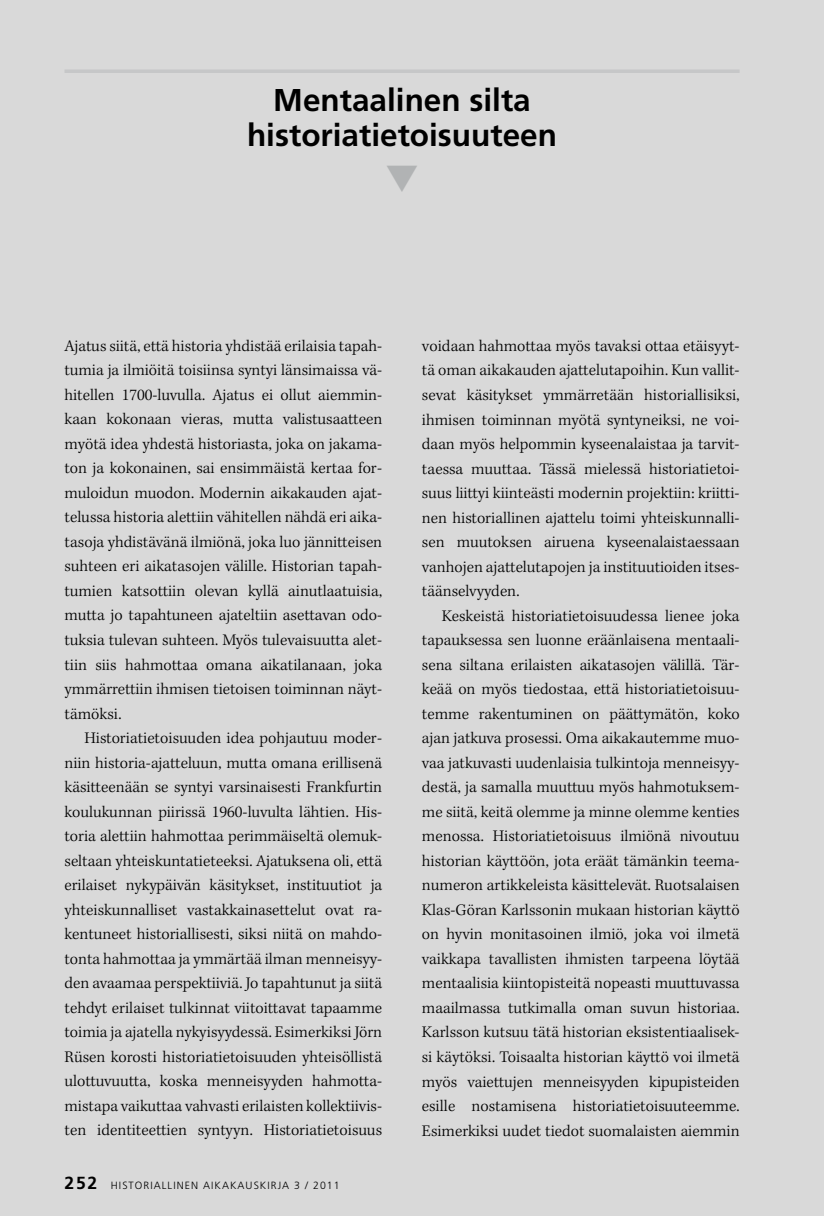
<style>
.page{position:relative;width:824px;height:1216px;background:#fff}
.page>*{position:absolute;margin:0;border:0;box-sizing:border-box;transform-origin:0 0}
.t1{font:700 31.5px/35px "Frutiger LT Std";color:#000;text-align:center}
.t2{font:700 17.5px "Frutiger LT Std";color:#000}
.t3{font:300 16.62px/24.5px "Kepler Std";color:#000;text-align:justify}
.t4{font:300 10.5px "Frutiger LT Std";letter-spacing:.1em;color:#000}
</style>
<div class="page">
<div style="left:0;top:0;width:823px;height:1215px;background:#d9d9d9"></div>
<hr style="left:64px;top:69px;width:675px;height:4px;background:#c6c7c8">
<h1 class="t1" style="left:247px;top:83px;width:311px">Mentaalinen silta historiatietoisuuteen</h1>
<p class="t3" style="left:64px;top:334px;width:319px">Ajatus siitä, että historia yhdistää erilaisia tapah&shy;tumia ja ilmiöitä toisiinsa syntyi länsimaissa vä&shy;hitellen 1700-luvulla. Ajatus ei ollut aiemmin&shy;kaan kokonaan vieras, mutta valistusaatteen myötä idea yhdestä historiasta, joka on jakama&shy;ton ja kokonainen, sai ensimmäistä kertaa for&shy;muloidun muodon. Modernin aikakauden ajat&shy;telussa historia alettiin vähitellen nähdä eri aika&shy;tasoja yhdistävänä ilmiönä, joka luo jännitteisen suhteen eri aikatasojen välille. Historian tapah&shy;tumien katsottiin olevan kyllä ainutlaatuisia, mutta jo tapahtuneen ajateltiin asettavan odo&shy;tuksia tulevan suhteen. Myös tulevaisuutta alet&shy;tiin siis hahmottaa omana aikatilanaan, joka ymmärrettiin ihmisen tietoisen toiminnan näyt&shy;tämöksi.</p>
<p class="t3" style="left:64px;top:726px;width:319px;text-indent:20px">Historiatietoisuuden idea pohjautuu moder&shy;niin historia-ajatteluun, mutta omana erillisenä käsitteenään se syntyi varsinaisesti Frankfurtin koulukunnan piirissä 1960-luvulta lähtien. His&shy;toria alettiin hahmottaa perimmäiseltä olemuk&shy;seltaan yhteiskuntatieteeksi. Ajatuksena oli, että erilaiset nykypäivän käsitykset, instituutiot ja yhteiskunnalliset vastakkainasettelut ovat ra&shy;kentuneet historiallisesti, siksi niitä on mahdo&shy;tonta hahmottaa ja ymmärtää ilman menneisyy&shy;den avaamaa perspektiiviä. Jo tapahtunut ja siitä tehdyt erilaiset tulkinnat viitoittavat tapaamme toimia ja ajatella nykyisyydessä. Esimerkiksi Jörn Rüsen korosti historiatietoisuuden yhteisöllistä ulottuvuutta, koska menneisyyden hahmotta&shy;mistapa vaikuttaa vahvasti erilaisten kollektiivis&shy;ten identiteettien syntyyn. Historiatietoisuus</p>
<p class="t2" style="left:64px;top:1172px;width:34px">252</p>
<p class="t4" style="left:111px;top:1179px;width:230px">HISTORIALLINEN AIKAKAUSKIRJA 3 / 2011</p>
<p class="t3" style="left:422px;top:334px;width:319px">voidaan hahmottaa myös tavaksi ottaa etäisyyt&shy;tä oman aikakauden ajattelutapoihin. Kun vallit&shy;sevat käsitykset ymmärretään historiallisiksi, ihmisen toiminnan myötä syntyneiksi, ne voi&shy;daan myös helpommin kyseenalaistaa ja tarvit&shy;taessa muuttaa. Tässä mielessä historiatietoi&shy;suus liittyi kiinteästi modernin projektiin: kriitti&shy;nen historiallinen ajattelu toimi yhteiskunnalli&shy;sen muutoksen airuena kyseenalaistaessaan vanhojen ajattelutapojen ja instituutioiden itses&shy;täänselvyyden.</p>
<p class="t3" style="left:422px;top:604px;width:319px;text-indent:20px">Keskeistä historiatietoisuudessa lienee joka tapauksessa sen luonne eräänlaisena mentaali&shy;sena siltana erilaisten aikatasojen välillä. Tär&shy;keää on myös tiedostaa, että historiatietoisuu&shy;temme rakentuminen on päättymätön, koko ajan jatkuva prosessi. Oma aikakautemme muo&shy;vaa jatkuvasti uudenlaisia tulkintoja menneisyy&shy;destä, ja samalla muuttuu myös hahmotuksem&shy;me siitä, keitä olemme ja minne olemme kenties menossa. Historiatietoisuus ilmiönä nivoutuu historian käyttöön, jota eräät tämänkin teema&shy;numeron artikkeleista käsittelevät. Ruotsalaisen Klas-Göran Karlssonin mukaan historian käyttö on hyvin monitasoinen ilmiö, joka voi ilmetä vaikkapa tavallisten ihmisten tarpeena löytää mentaalisia kiintopisteitä nopeasti muuttuvassa maailmassa tutkimalla oman suvun historiaa.<br>Karlsson kutsuu tätä historian eksistentiaalisek&shy;si käytöksi. Toisaalta historian käyttö voi ilmetä myös vaiettujen menneisyyden kipupisteiden esille nostamisena historiatietoisuuteemme.<br>Esimerkiksi uudet tiedot suomalaisten aiemmin</p>
</div>
